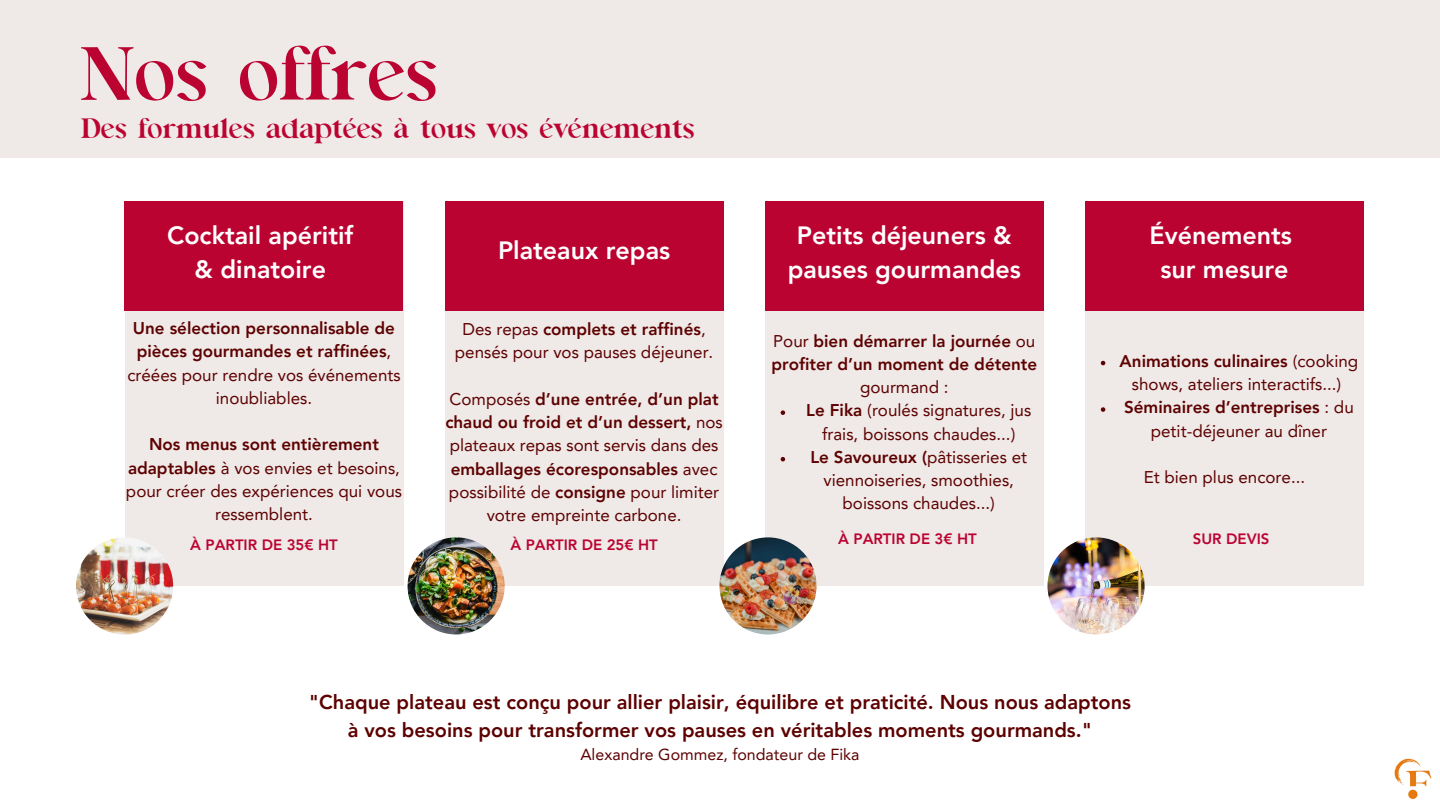
<style>
.page{position:relative;width:1440px;height:810px;background:#fff}
.page>*{position:absolute;margin:0;border:0;box-sizing:border-box;transform-origin:0 0}
.t1{font:76px "Voltaire Frangela";letter-spacing:.01em;color:#bb0331}
.t2{font:28px "Voltaire Frangela";letter-spacing:.01em;color:#bb0331}
.t3{font:800 25px/34.5px "Avenir LT Pro";color:#fff;text-align:center}
.t4{font:800 20px/27.8px "Avenir LT Pro";color:#5d0101;text-align:center}
.t5{font:17px/23.2px "Avenir LT Pro";color:#5d0101;text-align:center}
.t6{font:800 17px/23.2px "Avenir LT Pro";color:#5d0101;text-align:center}
.t7{font:16px "Avenir LT Pro";color:#5d0101}
.t8{font:800 15px "Avenir LT Pro";color:#bb0331}
.s1{font-weight:400}
.s2{font-weight:800}
</style>
<div class="page">
<div style="left:0;top:0;width:1440px;height:158px;background:#efe9e7"></div>
<img style="left:1394px;top:758px;width:38px;height:41px">
<div style="left:445px;top:201px;width:279px;height:385px;background:#efe9e7"></div>
<div style="left:765px;top:201px;width:279px;height:385px;background:#efe9e7"></div>
<div style="left:1085px;top:201px;width:279px;height:385px;background:#efe9e7"></div>
<div style="left:125px;top:201px;width:278px;height:385px;background:#efe9e7"></div>
<div style="left:125px;top:201px;width:278px;height:109px;background:#bb0331"></div>
<div style="left:445px;top:201px;width:278px;height:109px;background:#bb0331"></div>
<div style="left:765px;top:201px;width:279px;height:109px;background:#bb0331"></div>
<div style="left:1085px;top:201px;width:279px;height:109px;background:#bb0331"></div>
<img style="left:76px;top:537px;width:97px;height:97px;border-radius:50%">
<img style="left:408px;top:537px;width:97px;height:97px;border-radius:50%">
<img style="left:719px;top:537px;width:98px;height:97px;border-radius:50%">
<img style="left:1048px;top:537px;width:97px;height:97px;border-radius:50%">
<svg style="left:781px;top:410px;width:4px;height:5px"></svg>
<svg style="left:781px;top:457px;width:4px;height:4px"></svg>
<svg style="left:1101px;top:361px;width:4px;height:4px"></svg>
<svg style="left:1101px;top:407px;width:4px;height:5px"></svg>
<h1 class="t1" style="left:81px;top:32px;width:358px">Nos offres</h1>
<h2 class="t2" style="left:81px;top:113px;width:615px">Des formules adaptées à tous vos événements</h2>
<p class="t3" style="left:167px;top:220px;width:188px">Cocktail apéritif &amp; dinatoire</p>
<h5 class="t6" style="left:127px;top:318px;width:275px">Une sélection personnalisable de pièces gourmandes et raffinées<span class="s1">, créées pour rendre vos événements inoubliables.</span></h5>
<p class="t5" style="left:126px;top:434px;width:278px"><span class="s2">Nos menus sont entièrement adaptables</span> à vos envies et besoins, pour créer des expériences qui vous ressemblent.</p>
<h5 class="t8" style="left:190px;top:539px;width:149px">À PARTIR DE 35€ HT</h5>
<p class="t3" style="left:498px;top:236px;width:174px">Plateaux repas</p>
<p class="t5" style="left:455px;top:319px;width:260px">Des repas <span class="s2">complets et raffinés</span>, pensés pour vos pauses déjeuner.</p>
<h5 class="t5" style="left:445px;top:389px;width:279px">Composés <span class="s2">d’une entrée, d’un plat chaud ou froid et d’un dessert,</span> nos plateaux repas sont servis dans des <span class="s2">emballages écoresponsables</span> avec possibilité de <span class="s2">consigne</span> pour limiter votre empreinte carbone.</h5>
<p class="t8" style="left:510px;top:539px;width:149px">À PARTIR DE 25€ HT</p>
<h3 class="t3" style="left:788px;top:220px;width:235px">Petits déjeuners &amp; pauses gourmandes</h3>
<h5 class="t3" style="left:1150px;top:220px;width:144px">Événements sur mesure</h5>
<p class="t6" style="left:771px;top:331px;width:267px"><span class="s1">Pour</span> bien démarrer la journée <span class="s1">ou </span>profiter d’un moment de détente <span class="s1">gourmand :</span></p>
<p class="t5" style="left:806px;top:400px;width:227px"><span class="s2">Le Fika</span> (roulés signatures, jus frais, boissons chaudes...)</p>
<p class="t5" style="left:810px;top:447px;width:218px"><span class="s2">Le Savoureux (</span>pâtisseries et viennoiseries, smoothies, boissons chaudes...)</p>
<h3 class="t8" style="left:838px;top:533px;width:140px">À PARTIR DE 3€ HT</h3>
<p class="t5" style="left:1120px;top:351px;width:240px"><span class="s2">Animations culinaires</span> (cooking shows, ateliers interactifs...)</p>
<p class="t5" style="left:1124px;top:397px;width:231px"><span class="s2">Séminaires d’entreprises</span> : du petit-déjeuner au dîner</p>
<h3 class="t5" style="left:1144px;top:467px;width:163px">Et bien plus encore...</h3>
<p class="t8" style="left:1193px;top:533px;width:78px">SUR DEVIS</p>
<p class="t4" style="left:309px;top:690px;width:824px">"Chaque plateau est conçu pour allier plaisir, équilibre et praticité. Nous nous adaptons à vos besoins pour transformer vos pauses en véritables moments gourmands."</p>
<p class="t7" style="left:580px;top:748px;width:281px">Alexandre Gommez, fondateur de Fika</p>
</div>
